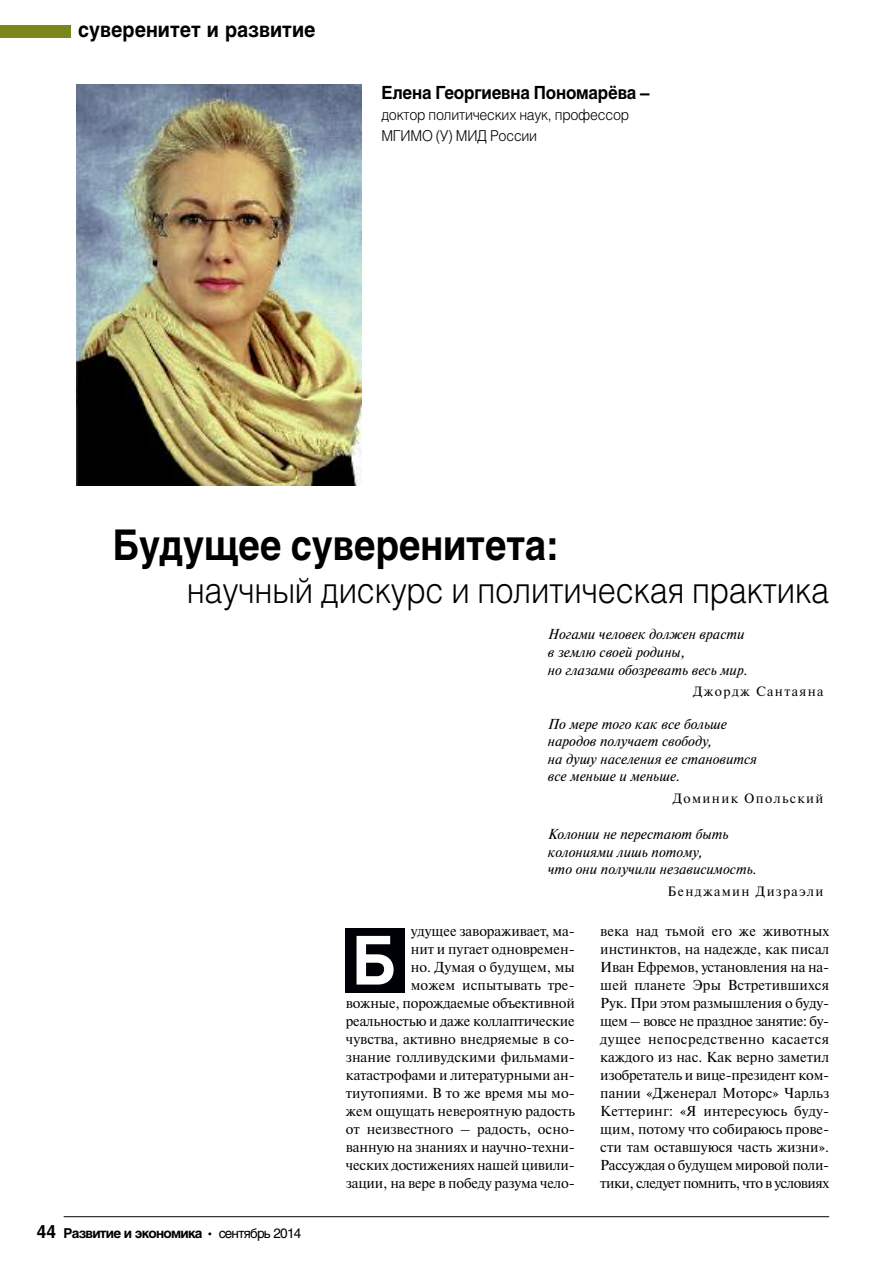
<style>
.page{position:relative;width:893px;height:1263px;background:#fff}
.page>*{position:absolute;margin:0;border:0;box-sizing:border-box;transform-origin:0 0}
.t1{font:700 67.05px "Helios";color:#fff;scale:.94 1}
.t2{font:700 42px "Helios";letter-spacing:-.005em;color:#000;scale:.9 1}
.t3{font:300 36px "Helios";letter-spacing:-.005em;color:#000;scale:.9 1}
.t4{font:700 21px "Helios";color:#000;scale:.93 1}
.t5{font:700 18px "Helios";letter-spacing:-.01em;color:#000;scale:.93 1}
.t6{font:300 15px/21px "Helios";letter-spacing:-.015em;color:#000;scale:.93 1}
.t7{font:14.4px/18px "Newton C";letter-spacing:-.005em;color:#000;text-align:right}
.t8{font:italic 14.4px/17.5px "Newton C";color:#000}
.t9{font:13.5px "Newton C";letter-spacing:.1em;color:#000}
.t10{font:700 13.5px "Helios";letter-spacing:-.055em;color:#000}
.s1{font-size:18px}
.s2{font-weight:400}
</style>
<div class="page">
<hr style="left:64px;top:1216px;width:765px;height:1px;background:#000">
<div style="left:0;top:26px;width:70px;height:12px;background:#7a871c"></div>
<div style="left:345px;top:928px;width:60px;height:64px;background:#000107"></div>
<img style="left:77px;top:84px;width:285px;height:401px">
<h3 class="t4" style="left:78px;top:22px;width:257px">суверенитет и развитие</h3>
<p class="t5" style="left:381px;top:86px;width:290px">Елена Георгиевна Пономарёва –</p>
<p class="t6" style="left:381px;top:106px;width:268px">доктор политических наук, профессор<br>МГИМО (У) МИД России</p>
<h2 class="t2" style="left:113px;top:529px;width:497px">Будущее суверенитета:</h2>
<h3 class="t3" style="left:187px;top:577px;width:715px">научный дискурс и политическая практика</h3>
<p class="t8" style="left:548px;top:626px;width:201px">Ногами человек должен врасти в землю своей родины,<br>но глазами обозревать весь мир.</p>
<p class="t9" style="left:693px;top:684px;width:132px">Джордж Сантаяна</p>
<p class="t8" style="left:548px;top:715px;width:211px">По мере того как все больше народов получает свободу,<br>на душу населения ее становится все меньше и меньше.</p>
<p class="t9" style="left:673px;top:790px;width:152px">Доминик Опольский</p>
<p class="t8" style="left:548px;top:825px;width:210px">Колонии не перестают быть колониями лишь потому,<br>что они получили независимость.</p>
<p class="t9" style="left:668px;top:884px;width:157px">Бенджамин Дизраэли</p>
<p class="t10" style="left:37px;top:1228px;width:266px"><span class="s1">44</span> Развитие и экономика <span class="s2">сентябрь 2014</span></p>
<p class="t7" style="left:346px;top:922px;width:230px">удущее завораживает, ма-<br>нит и пугает одновремен-<br>но. Думая о будущем, мы<br>можем испытывать тре-<br>вожные, порождаемые объективной реальностью и даже коллаптические чувства, активно внедряемые в со&shy;знание голливудскими фильмами&shy;катастрофами и литературными ан&shy;тиутопиями. В то же время мы мо&shy;жем ощущать невероятную радость от неизвестного – радость, осно&shy;ванную на знаниях и научно-техни&shy;ческих достижениях нашей цивили&shy;зации, на вере в победу разума чело-</p>
<p class="t7" style="left:600px;top:922px;width:230px;text-align:justify">века над тьмой его же животных инстинктов, на надежде, как писал Иван Ефремов, установления на на&shy;шей планете Эры Встретившихся Рук. При этом размышления о буду&shy;щем – вовсе не праздное занятие: бу&shy;дущее непосредственно касается каждого из нас. Как верно заметил изобретатель и вице-президент ком&shy;пании «Дженерал Моторс» Чарльз Кеттеринг: «Я интересуюсь буду&shy;щим, потому что собираюсь прове&shy;сти там оставшуюся часть жизни».<br>Рассуждая о будущем мировой поли&shy;тики, следует помнить, что в условиях</p>
<h1 class="t1" style="left:352px;top:936px;width:49px">Б</h1>
</div>
